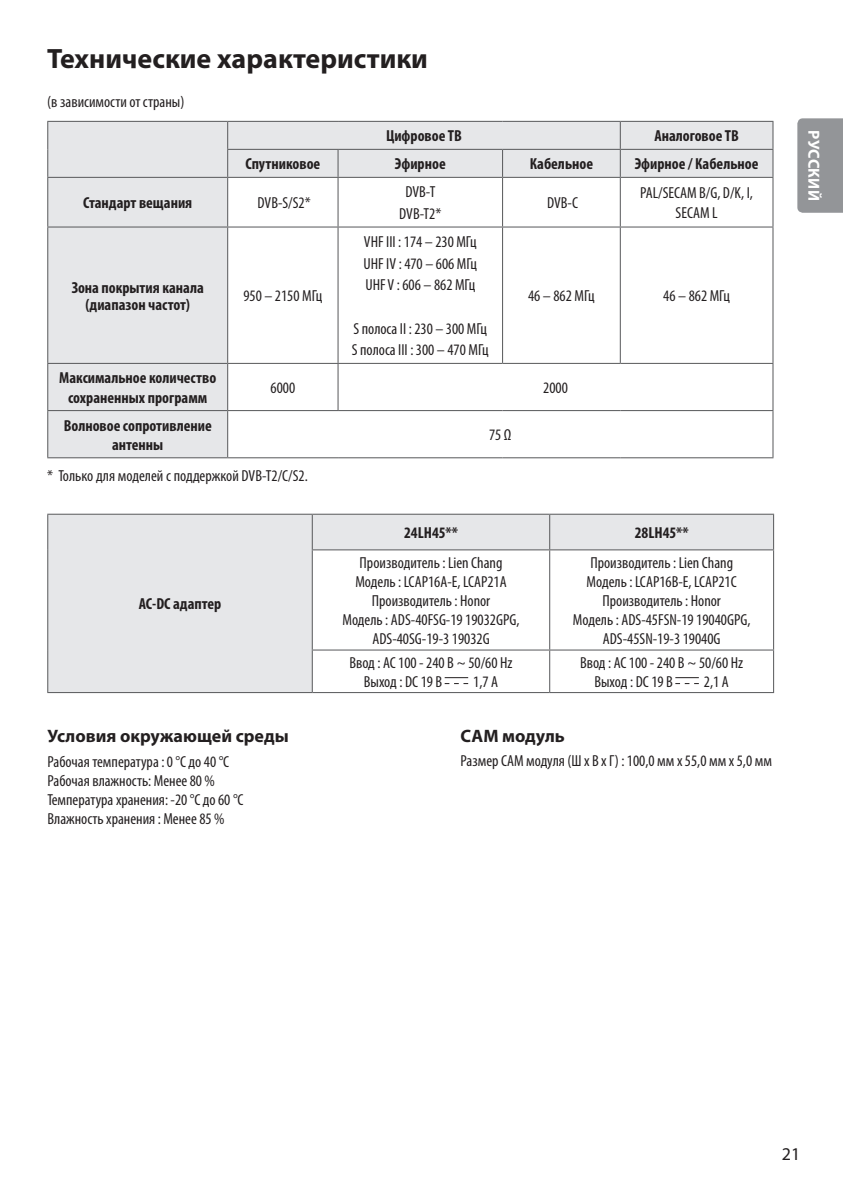
<style>
.page{position:relative;width:843px;height:1194px;background:#fff}
.page>*{position:absolute;margin:0;border:0;box-sizing:border-box;transform-origin:0 0}
.t1{font:700 28px "Myriad Pro";color:#231f20}
.t2{font:700 18px "Myriad Pro";color:#231f20}
.t3{font:18px "Myriad Pro";color:#231f20}
.t4{font:condensed 16px/19.2px "Myriad Pro";color:#231f20;text-align:center}
.t5{font:700 condensed 16px/19.2px "Myriad Pro";color:#231f20;text-align:center}
.t6{font:700 16px "Myriad Pro";letter-spacing:.015em;color:#fff}
</style>
<div class="page">
<div style="left:48px;top:122px;width:571px;height:335px;background:#e6e7e9"></div>
<svg style="left:228px;top:178px;width:544px;height:279px"></svg>
<hr style="left:228px;top:121px;width:110px;height:1px;background:#57585a">
<hr style="left:338px;top:121px;width:164px;height:1px;background:#57585a">
<hr style="left:502px;top:121px;width:118px;height:1px;background:#57585a">
<svg style="left:227px;top:122px;width:1px;height:55px"></svg>
<svg style="left:337px;top:150px;width:1px;height:27px"></svg>
<svg style="left:502px;top:150px;width:1px;height:27px"></svg>
<hr style="left:620px;top:121px;width:153px;height:1px;background:#57585a">
<hr style="left:227px;top:149px;width:111px;height:1px;background:#57585a">
<hr style="left:338px;top:149px;width:164px;height:1px;background:#57585a">
<hr style="left:502px;top:149px;width:118px;height:1px;background:#57585a">
<hr style="left:228px;top:177px;width:110px;height:1px;background:#57585a">
<hr style="left:227px;top:178px;width:1px;height:49px;background:#57585a">
<hr style="left:338px;top:177px;width:164px;height:1px;background:#57585a">
<hr style="left:337px;top:178px;width:1px;height:49px;background:#57585a">
<hr style="left:502px;top:177px;width:118px;height:1px;background:#57585a">
<hr style="left:502px;top:178px;width:1px;height:49px;background:#57585a">
<hr style="left:228px;top:227px;width:110px;height:1px;background:#57585a">
<hr style="left:227px;top:228px;width:1px;height:135px;background:#57585a">
<hr style="left:338px;top:227px;width:164px;height:1px;background:#57585a">
<hr style="left:337px;top:228px;width:1px;height:135px;background:#57585a">
<hr style="left:502px;top:227px;width:118px;height:1px;background:#57585a">
<hr style="left:502px;top:228px;width:1px;height:135px;background:#57585a">
<hr style="left:228px;top:363px;width:110px;height:1px;background:#57585a">
<hr style="left:227px;top:364px;width:1px;height:46px;background:#57585a">
<hr style="left:338px;top:363px;width:164px;height:1px;background:#57585a">
<hr style="left:337px;top:364px;width:1px;height:46px;background:#57585a">
<hr style="left:502px;top:363px;width:118px;height:1px;background:#57585a">
<hr style="left:228px;top:410px;width:110px;height:1px;background:#57585a">
<hr style="left:227px;top:411px;width:1px;height:46px;background:#57585a">
<hr style="left:338px;top:410px;width:164px;height:1px;background:#57585a">
<hr style="left:502px;top:410px;width:118px;height:1px;background:#57585a">
<hr style="left:620px;top:410px;width:153px;height:1px;background:#57585a">
<hr style="left:228px;top:457px;width:110px;height:1px;background:#57585a">
<hr style="left:338px;top:457px;width:164px;height:1px;background:#57585a">
<hr style="left:502px;top:457px;width:118px;height:1px;background:#57585a">
<hr style="left:620px;top:457px;width:153px;height:1px;background:#57585a">
<hr style="left:47px;top:121px;width:181px;height:1px;background:#57585a">
<svg style="left:47px;top:122px;width:1px;height:55px"></svg>
<hr style="left:47px;top:177px;width:181px;height:1px;background:#57585a">
<hr style="left:47px;top:178px;width:1px;height:49px;background:#57585a">
<hr style="left:47px;top:227px;width:181px;height:1px;background:#57585a">
<hr style="left:47px;top:228px;width:1px;height:135px;background:#57585a">
<hr style="left:47px;top:363px;width:181px;height:1px;background:#57585a">
<hr style="left:47px;top:364px;width:1px;height:46px;background:#57585a">
<hr style="left:47px;top:410px;width:181px;height:1px;background:#57585a">
<hr style="left:47px;top:411px;width:1px;height:46px;background:#57585a">
<hr style="left:47px;top:457px;width:181px;height:1px;background:#57585a">
<svg style="left:619px;top:122px;width:154px;height:241px"></svg>
<hr style="left:620px;top:177px;width:153px;height:1px;background:#57585a">
<hr style="left:772px;top:178px;width:1px;height:49px;background:#57585a">
<hr style="left:620px;top:227px;width:153px;height:1px;background:#57585a">
<hr style="left:772px;top:228px;width:1px;height:135px;background:#57585a">
<hr style="left:620px;top:363px;width:153px;height:1px;background:#57585a">
<hr style="left:772px;top:364px;width:1px;height:46px;background:#57585a">
<hr style="left:772px;top:411px;width:1px;height:46px;background:#57585a">
<svg style="left:48px;top:515px;width:725px;height:177px"></svg>
<hr style="left:312px;top:514px;width:237px;height:1px;background:#57585a">
<hr style="left:549px;top:514px;width:225px;height:1px;background:#57585a">
<hr style="left:312px;top:549px;width:237px;height:1px;background:#57585a">
<hr style="left:549px;top:549px;width:225px;height:1px;background:#57585a">
<hr style="left:312px;top:649px;width:237px;height:1px;background:#57585a">
<hr style="left:549px;top:649px;width:225px;height:1px;background:#57585a">
<hr style="left:312px;top:692px;width:237px;height:1px;background:#57585a">
<hr style="left:549px;top:692px;width:225px;height:1px;background:#57585a">
<hr style="left:312px;top:515px;width:1px;height:34px;background:#57585a">
<hr style="left:549px;top:515px;width:1px;height:34px;background:#57585a">
<hr style="left:773px;top:515px;width:1px;height:34px;background:#57585a">
<hr style="left:312px;top:550px;width:1px;height:99px;background:#57585a">
<hr style="left:549px;top:550px;width:1px;height:99px;background:#57585a">
<hr style="left:773px;top:550px;width:1px;height:99px;background:#57585a">
<hr style="left:312px;top:650px;width:1px;height:42px;background:#57585a">
<hr style="left:549px;top:650px;width:1px;height:42px;background:#57585a">
<hr style="left:773px;top:650px;width:1px;height:42px;background:#57585a">
<hr style="left:47px;top:514px;width:265px;height:1px;background:#57585a">
<hr style="left:47px;top:515px;width:1px;height:35px;background:#57585a">
<hr style="left:47px;top:550px;width:1px;height:100px;background:#57585a">
<hr style="left:47px;top:650px;width:1px;height:42px;background:#57585a">
<hr style="left:47px;top:692px;width:265px;height:1px;background:#57585a">
<svg style="left:444px;top:677px;width:24px;height:7px"></svg>
<svg style="left:675px;top:677px;width:23px;height:7px"></svg>
<div style="left:797px;top:118px;width:45px;height:95px;background:#939598"></div>
<h1 class="t1" style="left:47px;top:40px;width:382px">Технические характеристики</h1>
<p class="t4" style="left:47px;top:92px;width:139px">(в зависимости от страны)</p>
<p class="t5" style="left:386px;top:126px;width:77px">Цифровое ТВ</p>
<p class="t5" style="left:654px;top:126px;width:86px">Аналоговое ТВ</p>
<p class="t5" style="left:245px;top:154px;width:76px">Спутниковое</p>
<p class="t5" style="left:395px;top:154px;width:52px">Эфирное</p>
<p class="t5" style="left:529px;top:154px;width:65px">Кабельное</p>
<p class="t5" style="left:634px;top:154px;width:125px">Эфирное / Кабельное</p>
<p class="t5" style="left:83px;top:193px;width:110px">Стандарт вещания</p>
<p class="t4" style="left:257px;top:193px;width:55px">DVB-S/S2*</p>
<p class="t4" style="left:399px;top:181px;width:44px;line-height:21.6px">DVB-T<br>DVB-T2*</p>
<p class="t4" style="left:547px;top:193px;width:32px">DVB-C</p>
<p class="t4" style="left:640px;top:183px;width:114px">PAL/SECAM B/G, D/K, I,<br>SECAM L</p>
<p class="t5" style="left:72px;top:279px;width:134px;line-height:16.8px">Зона покрытия канала (диапазон частот)</p>
<p class="t4" style="left:243px;top:286px;width:80px">950 – 2150 МГц</p>
<p class="t4" style="left:363px;top:231px;width:115px;line-height:21.6px;text-align:justify">VHF III : 174 – 230 МГц UHF IV : 470 – 606 МГц UHF V : 606 – 862 МГц</p>
<p class="t4" style="left:352px;top:317px;width:138px;line-height:21.6px;text-align:left">S полоса II : 230 – 300 МГц<br>S полоса III : 300 – 470 МГц</p>
<p class="t4" style="left:528px;top:286px;width:68px">46 – 862 МГц</p>
<p class="t4" style="left:663px;top:286px;width:68px">46 – 862 МГц</p>
<p class="t5" style="left:59px;top:368px;width:158px">Максимальное количество сохраненных программ</p>
<p class="t4" style="left:270px;top:378px;width:26px">6000</p>
<p class="t4" style="left:543px;top:378px;width:26px">2000</p>
<p class="t5" style="left:64px;top:415px;width:149px">Волновое сопротивление антенны</p>
<p class="t4" style="left:489px;top:425px;width:24px">75 Ω</p>
<p class="t4" style="left:47px;top:466px;width:262px">* Только для моделей с поддержкой DVB-T2/C/S2.</p>
<p class="t5" style="left:139px;top:594px;width:84px">AC-DC адаптер</p>
<p class="t2" style="left:48px;top:724px;width:243px">Условия окружающей среды</p>
<p class="t4" style="left:48px;top:751px;width:197px;text-align:left">Рабочая температура : 0 °C до 40 °C<br>Рабочая влажность: Менее 80 %<br>Температура хранения: -20 °C до 60 °C<br>Влажность хранения : Менее 85 %</p>
<p class="t5" style="left:404px;top:523px;width:55px">24LH45**</p>
<p class="t5" style="left:634px;top:523px;width:55px">28LH45**</p>
<p class="t4" style="left:342px;top:552px;width:178px">Производитель : Lien Chang<br>Модель : LCAP16A-E, LCAP21A<br>Производитель : Honor<br>Модель : ADS-40FSG-19 19032GPG,<br>ADS-40SG-19-3 19032G</p>
<p class="t4" style="left:572px;top:552px;width:179px">Производитель : Lien Chang<br>Модель : LCAP16B-E, LCAP21C<br>Производитель : Honor<br>Модель : ADS-45FSN-19 19040GPG,<br>ADS-45SN-19-3 19040G</p>
<p class="t4" style="left:364px;top:653px;width:150px;text-align:left;text-indent:-14px">Ввод : AC 100 - 240 B ~ 50/60 Hz<br>Выход : DC 19 B</p>
<p class="t4" style="left:594px;top:653px;width:150px;text-align:left;text-indent:-14px">Ввод : AC 100 - 240 B ~ 50/60 Hz<br>Выход : DC 19 B</p>
<p class="t4" style="left:473px;top:672px;width:26px">1,7 A</p>
<p class="t4" style="left:703px;top:672px;width:26px">2,1 A</p>
<p class="t2" style="left:460px;top:724px;width:106px">САМ модуль</p>
<p class="t4" style="left:460px;top:751px;width:313px">Размер CАМ модуля (Ш x В x Г) : 100,0 мм x 55,0 мм x 5,0 мм</p>
<p class="t6" style="left:824px;top:130px;width:72px;rotate:90deg">РУССКИЙ</p>
<p class="t3" style="left:781px;top:1143px;width:20px">21</p>
</div>
